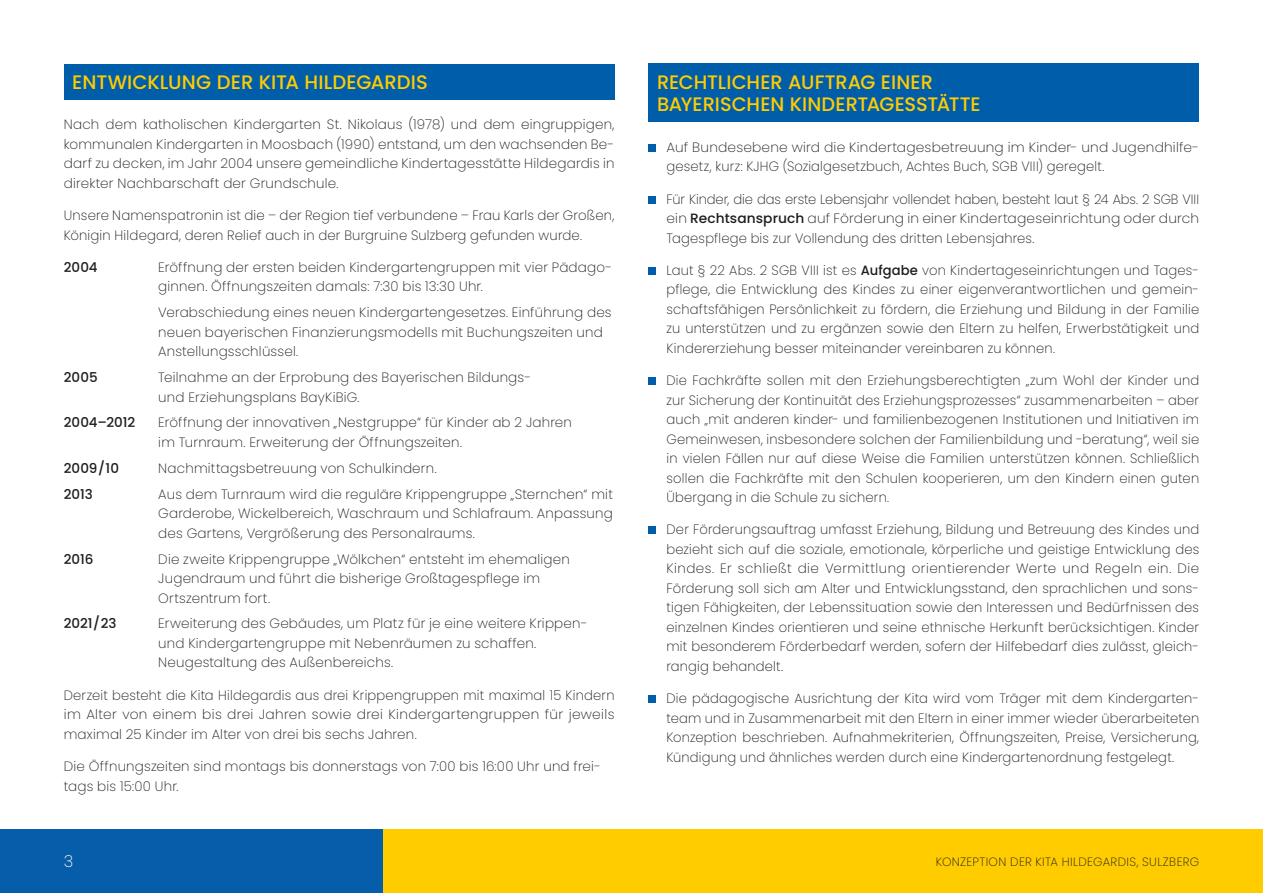
<style>
.page{position:relative;width:1263px;height:893px;background:#fff}
.page>*{position:absolute;margin:0;border:0;box-sizing:border-box;transform-origin:0 0}
.t1{font:500 19.5px/22.5px "Poppins";color:#fc0}
.t2{font:200 16.5px "Poppins";color:#fff}
.t3{font:200 13.5px/19.5px "Poppins";letter-spacing:.015em;color:#1d1d1b}
.t4{font:500 13.5px "Poppins";letter-spacing:.005em;color:#1d1d1b}
.t5{font:200 12px "Poppins";letter-spacing:.03em;color:#1d1d1b}
.s1{font-weight:500}
</style>
<div class="page">
<div style="left:0;top:829px;width:383px;height:64px;background:#065da9"></div>
<div style="left:383px;top:829px;width:880px;height:64px;background:#fc0"></div>
<div style="left:64px;top:64px;width:550px;height:36px;background:#005da9"></div>
<div style="left:648px;top:64px;width:551px;height:58px;background:#005da9"></div>
<div style="left:648px;top:144px;width:8px;height:8px;background:#005da9"></div>
<div style="left:648px;top:196px;width:8px;height:8px;background:#005da9"></div>
<div style="left:648px;top:267px;width:8px;height:8px;background:#005da9"></div>
<div style="left:648px;top:377px;width:8px;height:8px;background:#005da9"></div>
<div style="left:648px;top:526px;width:8px;height:8px;background:#005da9"></div>
<div style="left:648px;top:695px;width:8px;height:8px;background:#005da9"></div>
<h1 class="t1" style="left:72px;top:71px;width:357px">ENTWICKLUNG DER KITA HILDEGARDIS</h1>
<p class="t3" style="left:64px;top:115px;width:552px;text-align:justify">Nach dem katholischen Kindergarten St. Nikolaus (1978) und dem eingruppigen, kommunalen Kindergarten in Moosbach (1990) entstand, um den wachsenden Be&shy;darf zu decken, im Jahr 2004 unsere gemeindliche Kindertagesstätte Hildegardis in direkter Nachbarschaft der Grundschule.</p>
<p class="t3" style="left:64px;top:206px;width:552px">Unsere Namenspatronin ist die – der Region tief verbundene – Frau Karls der Großen,<br>Königin Hildegard, deren Relief auch in der Burgruine Sulzberg gefunden wurde.</p>
<p class="t4" style="left:64px;top:259px;width:35px">2004</p>
<p class="t3" style="left:158px;top:257px;width:455px">Eröffnung der ersten beiden Kindergartengruppen mit vier Pädago&shy;ginnen. Öffnungszeiten damals: 7:30 bis 13:30 Uhr.</p>
<p class="t3" style="left:158px;top:303px;width:455px">Verabschiedung eines neuen Kindergartengesetzes. Einführung des neuen bayerischen Finanzierungsmodells mit Buchungszeiten und<br>Anstellungsschlüssel.</p>
<p class="t4" style="left:64px;top:369px;width:35px">2005</p>
<p class="t3" style="left:158px;top:368px;width:374px">Teilnahme an der Erprobung des Bayerischen Bildungs&shy;und Erziehungsplans BayKiBiG.</p>
<p class="t4" style="left:64px;top:415px;width:73px">2004–2012</p>
<p class="t3" style="left:158px;top:413px;width:415px">Eröffnung der innovativen „Nestgruppe“ für Kinder ab 2 Jahren im Turnraum. Erweiterung der Öffnungszeiten.</p>
<p class="t4" style="left:64px;top:460px;width:57px">2009/10</p>
<p class="t3" style="left:158px;top:458px;width:280px">Nachmittagsbetreuung von Schulkindern.</p>
<p class="t4" style="left:64px;top:486px;width:31px">2013</p>
<p class="t3" style="left:158px;top:484px;width:456px;text-align:justify">Aus dem Turnraum wird die reguläre Krippengruppe „Sternchen“ mit Garderobe, Wickelbereich, Waschraum und Schlafraum. Anpassung des Gartens, Vergrößerung des Personalraums.</p>
<p class="t4" style="left:64px;top:551px;width:31px">2016</p>
<p class="t3" style="left:158px;top:549px;width:413px">Die zweite Krippengruppe „Wölkchen“ entsteht im ehemaligen<br>Jugendraum und führt die bisherige Großtagespflege im<br>Ortszentrum fort.</p>
<p class="t4" style="left:64px;top:616px;width:54px">2021/23</p>
<p class="t3" style="left:158px;top:614px;width:431px">Erweiterung des Gebäudes, um Platz für je eine weitere Krippen&shy;und Kindergartengruppe mit Nebenräumen zu schaffen.<br>Neugestaltung des Außenbereichs.</p>
<p class="t3" style="left:64px;top:685px;width:552px;text-align:justify">Derzeit besteht die Kita Hildegardis aus drei Krippengruppen mit maximal 15 Kindern im Alter von einem bis drei Jahren sowie drei Kindergartengruppen für jeweils maximal 25 Kinder im Alter von drei bis sechs Jahren.</p>
<p class="t3" style="left:64px;top:757px;width:539px">Die Öffnungszeiten sind montags bis donnerstags von 7:00 bis 16:00 Uhr und frei&shy;tags bis 15:00 Uhr.</p>
<h1 class="t1" style="left:657px;top:71px;width:325px">RECHTLICHER AUFTRAG EINER<br>BAYERISCHEN KINDERTAGESSTÄTTE</h1>
<p class="t3" style="left:666px;top:137px;width:534px">Auf Bundesebene wird die Kindertagesbetreuung im Kinder- und Jugendhilfe&shy;gesetz, kurz: KJHG (Sozialgesetzbuch, Achtes Buch, SGB VIII) geregelt.</p>
<p class="t3" style="left:666px;top:189px;width:534px;text-align:justify">Für Kinder, die das erste Lebensjahr vollendet haben, besteht laut § 24 Abs. 2 SGB VIII ein <span class="s1">Rechtsanspruch</span> auf Förderung in einer Kindertageseinrichtung oder durch Tagespflege bis zur Vollendung des dritten Lebensjahres.</p>
<p class="t3" style="left:666px;top:260px;width:534px;text-align:justify">Laut § 22 Abs. 2 SGB VIII ist es <span class="s1">Aufgabe</span> von Kindertageseinrichtungen und Tages&shy;pflege, die Entwicklung des Kindes zu einer eigenverantwortlichen und gemein&shy;schaftsfähigen Persönlichkeit zu fördern, die Erziehung und Bildung in der Familie zu unterstützen und zu ergänzen sowie den Eltern zu helfen, Erwerbstätigkeit und Kindererziehung besser miteinander vereinbaren zu können.</p>
<p class="t3" style="left:666px;top:371px;width:534px;text-align:justify">Die Fachkräfte sollen mit den Erziehungsberechtigten „zum Wohl der Kinder und zur Sicherung der Kontinuität des Erziehungsprozesses“ zusammenarbeiten – aber auch „mit anderen kinder- und familienbezogenen Institutionen und Initiativen im Gemeinwesen, insbesondere solchen der Familienbildung und -beratung“, weil sie in vielen Fällen nur auf diese Weise die Familien unterstützen können. Schließlich sollen die Fachkräfte mit den Schulen kooperieren, um den Kindern einen guten Übergang in die Schule zu sichern.</p>
<p class="t3" style="left:666px;top:520px;width:534px;text-align:justify">Der Förderungsauftrag umfasst Erziehung, Bildung und Betreuung des Kindes und bezieht sich auf die soziale, emotionale, körperliche und geistige Entwicklung des Kindes. Er schließt die Vermittlung orientierender Werte und Regeln ein. Die Förderung soll sich am Alter und Entwicklungsstand, den sprachlichen und sons&shy;tigen Fähigkeiten, der Lebenssituation sowie den Interessen und Bedürfnissen des einzelnen Kindes orientieren und seine ethnische Herkunft berücksichtigen. Kinder mit besonderem Förderbedarf werden, sofern der Hilfebedarf dies zulässt, gleich&shy;rangig behandelt.</p>
<p class="t3" style="left:666px;top:689px;width:534px;text-align:justify">Die pädagogische Ausrichtung der Kita wird vom Träger mit dem Kindergarten&shy;team und in Zusammenarbeit mit den Eltern in einer immer wieder überarbeiteten Konzeption beschrieben. Aufnahmekriterien, Öffnungszeiten, Preise, Versicherung, Kündigung und ähnliches werden durch eine Kindergartenordnung festgelegt.</p>
<p class="t2" style="left:64px;top:852px;width:11px">3</p>
<p class="t5" style="left:936px;top:854px;width:265px">KONZEPTION DER KITA HILDEGARDIS, SULZBERG</p>
</div>
